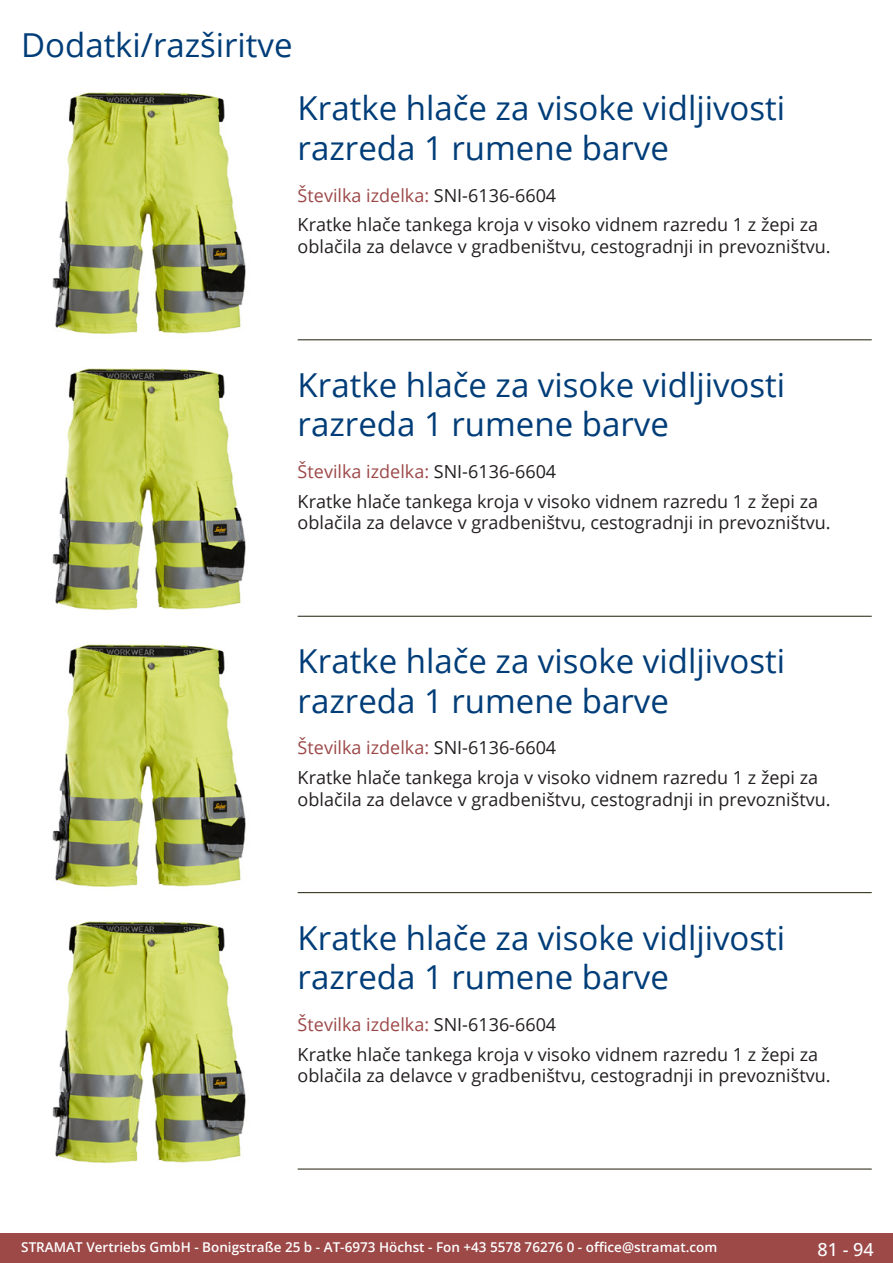
<style>
.page{position:relative;width:893px;height:1263px;background:#fff}
.page>*{position:absolute;margin:0;border:0;box-sizing:border-box;transform-origin:0 0}
.Produkttitel{font:33px/39.6px "Open Sans";color:#003d78}
.RastTitel{font:33px "Open Sans";color:#003d78}
.Beschreibung_Text{font:18px/21.6px "Open Sans";color:#231f20}
.TechDaten_Überschrif{font:18px "Open Sans";color:#9c4948}
.t1{font:500 18px "Open Sans";color:#fff}
.t2{font:600 13.5px "Open Sans";color:#fff}
.s1{color:#231f20}
</style>
<div class="page">
<div style="left:0;top:1233px;width:893px;height:30px;background:#9c4948"></div>
<hr style="left:298px;top:340px;width:574px;height:1px;background:#201d08">
<hr style="left:298px;top:616px;width:574px;height:1px;background:#201d08">
<hr style="left:298px;top:892px;width:574px;height:1px;background:#201d08">
<hr style="left:298px;top:1169px;width:574px;height:1px;background:#201d08">
<img style="left:52px;top:92px;width:194px;height:242px">
<img style="left:52px;top:368px;width:194px;height:242px">
<img style="left:52px;top:644px;width:194px;height:243px">
<img style="left:52px;top:921px;width:194px;height:242px">
<p class="RastTitel" style="left:21px;top:22px;width:273px">Dodatki/razširitve</p>
<p class="Produkttitel" style="left:298px;top:88px;width:489px">Kratke hlače za visoke vidljivosti razreda 1 rumene barve</p>
<p class="TechDaten_Überschrif" style="left:298px;top:183px;width:260px">Številka izdelka: <span class="s1">SNI-6136-6604</span></p>
<p class="Beschreibung_Text" style="left:298px;top:214px;width:534px">Kratke hlače tankega kroja v visoko vidnem razredu 1 z žepi za oblačila za delavce v gradbeništvu, cestogradnji in prevozništvu.</p>
<p class="Produkttitel" style="left:298px;top:364px;width:489px">Kratke hlače za visoke vidljivosti razreda 1 rumene barve</p>
<p class="TechDaten_Überschrif" style="left:298px;top:459px;width:260px">Številka izdelka: <span class="s1">SNI-6136-6604</span></p>
<p class="Beschreibung_Text" style="left:298px;top:490px;width:534px">Kratke hlače tankega kroja v visoko vidnem razredu 1 z žepi za oblačila za delavce v gradbeništvu, cestogradnji in prevozništvu.</p>
<p class="Produkttitel" style="left:298px;top:640px;width:489px">Kratke hlače za visoke vidljivosti razreda 1 rumene barve</p>
<p class="TechDaten_Überschrif" style="left:298px;top:735px;width:260px">Številka izdelka: <span class="s1">SNI-6136-6604</span></p>
<p class="Beschreibung_Text" style="left:298px;top:766px;width:534px">Kratke hlače tankega kroja v visoko vidnem razredu 1 z žepi za oblačila za delavce v gradbeništvu, cestogradnji in prevozništvu.</p>
<p class="Produkttitel" style="left:298px;top:917px;width:489px">Kratke hlače za visoke vidljivosti razreda 1 rumene barve</p>
<p class="TechDaten_Überschrif" style="left:298px;top:1012px;width:260px">Številka izdelka: <span class="s1">SNI-6136-6604</span></p>
<p class="Beschreibung_Text" style="left:298px;top:1043px;width:534px">Kratke hlače tankega kroja v visoko vidnem razredu 1 z žepi za oblačila za delavce v gradbeništvu, cestogradnji in prevozništvu.</p>
<p class="t2" style="left:21px;top:1238px;width:698px">STRAMAT Vertriebs GmbH - Bonigstraße 25 b - AT-6973 Höchst - Fon +43 5578 76276 0 - office@stramat.com</p>
<p class="t1" style="left:817px;top:1237px;width:58px">81 - 94</p>
</div>
